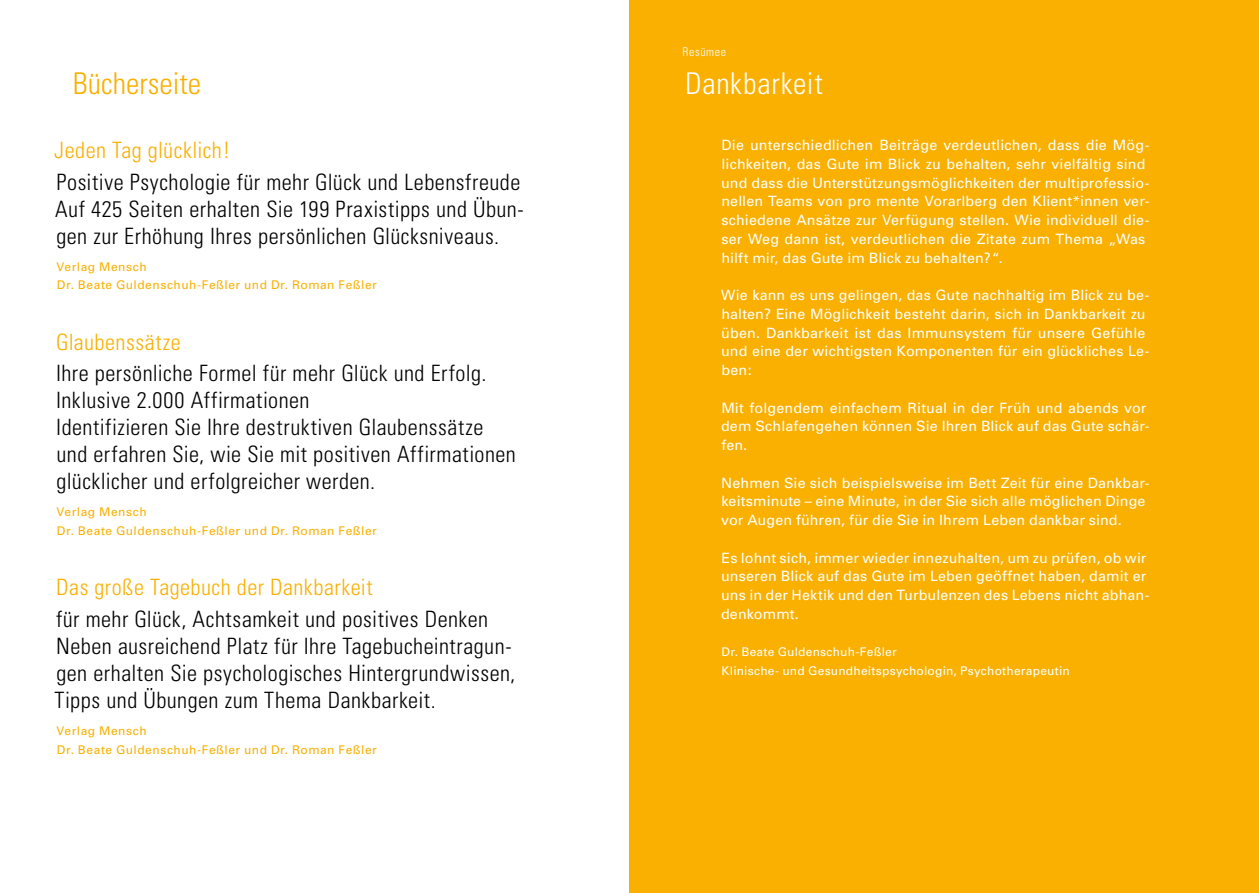
<style>
.page{position:relative;width:1259px;height:893px;background:#fff}
.page>*{position:absolute;margin:0;border:0;box-sizing:border-box;transform-origin:0 0}
.t1{font:300 condensed 30px "Univers";color:#f9b000}
.t2{font:300 condensed 30px "Univers";letter-spacing:.025em;color:#fff}
.t3{font:300 condensed 22.5px/27px "Univers";letter-spacing:.02em;color:#000}
.t4{font:300 condensed 22.5px "Univers";letter-spacing:.02em;color:#f9b000}
.t5{font:14.25px/18.8px "Univers";letter-spacing:.01em;color:#fff}
.t6{font:12px/18.8px "Univers";letter-spacing:.04em;color:#f9b000}
.t7{font:12px/18.8px "Univers";letter-spacing:.015em;color:#fff}
.t8{font:300 condensed 12px "Univers";letter-spacing:.05em;color:#fff}
</style>
<div class="page">
<div style="left:629px;top:0;width:630px;height:893px;background:#f9b000"></div>
<p class="t8" style="left:682px;top:45px;width:45px">Resümee</p>
<h1 class="t1" style="left:73px;top:65px;width:130px">Bücherseite</h1>
<h1 class="t2" style="left:685px;top:65px;width:139px">Dankbarkeit</h1>
<h2 class="t4" style="left:54px;top:137px;width:177px">Jeden Tag glücklich!</h2>
<h2 class="t3" style="left:55px;top:168px;width:470px">Positive Psychologie für mehr Glück und Lebensfreude<br>Auf 425 Seiten erhalten Sie 199 Praxistipps und Übun&shy;gen zur Erhöhung Ihres persönlichen Glücksniveaus.</h2>
<p class="t6" style="left:57px;top:257px;width:322px">Verlag Mensch<br>Dr. Beate Guldenschuh-Feßler und Dr. Roman Feßler</p>
<h2 class="t4" style="left:56px;top:328px;width:126px">Glaubenssätze</h2>
<h2 class="t3" style="left:56px;top:360px;width:461px">Ihre persönliche Formel für mehr Glück und Erfolg.<br>Inklusive 2.000 Affirmationen<br>Identifizieren Sie Ihre destruktiven Glaubenssätze und erfahren Sie, wie Sie mit positiven Affirmationen glücklicher und erfolgreicher werden.</h2>
<p class="t6" style="left:57px;top:503px;width:322px">Verlag Mensch<br>Dr. Beate Guldenschuh-Feßler und Dr. Roman Feßler</p>
<h2 class="t4" style="left:56px;top:574px;width:318px">Das große Tagebuch der Dankbarkeit</h2>
<h2 class="t3" style="left:54px;top:605px;width:462px">für mehr Glück, Achtsamkeit und positives Denken Neben ausreichend Platz für Ihre Tagebucheintragun&shy;gen erhalten Sie psychologisches Hintergrundwissen, Tipps und Übungen zum Thema Dankbarkeit.</h2>
<p class="t6" style="left:57px;top:721px;width:322px">Verlag Mensch<br>Dr. Beate Guldenschuh-Feßler und Dr. Roman Feßler</p>
<p class="t5" style="left:721px;top:136px;width:430px">Die unterschiedlichen Beiträge verdeutlichen, dass die Mög&shy;lichkeiten, das Gute im Blick zu behalten, sehr vielfältig sind und dass die Unterstützungsmöglichkeiten der multiprofessio&shy;nellen Teams von pro mente Vorarlberg den Klient*innen ver&shy;schiedene Ansätze zur Verfügung stellen. Wie individuell die&shy;ser Weg dann ist, verdeutlichen die Zitate zum Thema „Was hilft mir, das Gute im Blick zu behalten?“.</p>
<p class="t5" style="left:721px;top:286px;width:430px">Wie kann es uns gelingen, das Gute nachhaltig im Blick zu be&shy;halten? Eine Möglichkeit besteht darin, sich in Dankbarkeit zu üben. Dankbarkeit ist das Immunsystem für unsere Gefühle und eine der wichtigsten Komponenten für ein glückliches Le&shy;ben:</p>
<p class="t5" style="left:721px;top:398px;width:430px">Mit folgendem einfachem Ritual in der Früh und abends vor dem Schlafengehen können Sie Ihren Blick auf das Gute schär&shy;fen.</p>
<p class="t5" style="left:721px;top:473px;width:430px">Nehmen Sie sich beispielsweise im Bett Zeit für eine Dankbar&shy;keitsminute – eine Minute, in der Sie sich alle möglichen Dinge vor Augen führen, für die Sie in Ihrem Leben dankbar sind.</p>
<p class="t5" style="left:721px;top:548px;width:430px">Es lohnt sich, immer wieder innezuhalten, um zu prüfen, ob wir unseren Blick auf das Gute im Leben geöffnet haben, damit er uns in der Hektik und den Turbulenzen des Lebens nicht abhan&shy;denkommt.</p>
<p class="t7" style="left:721px;top:643px;width:350px">Dr. Beate Guldenschuh-Feßler<br>Klinische- und Gesundheitspsychologin, Psychotherapeutin</p>
</div>
